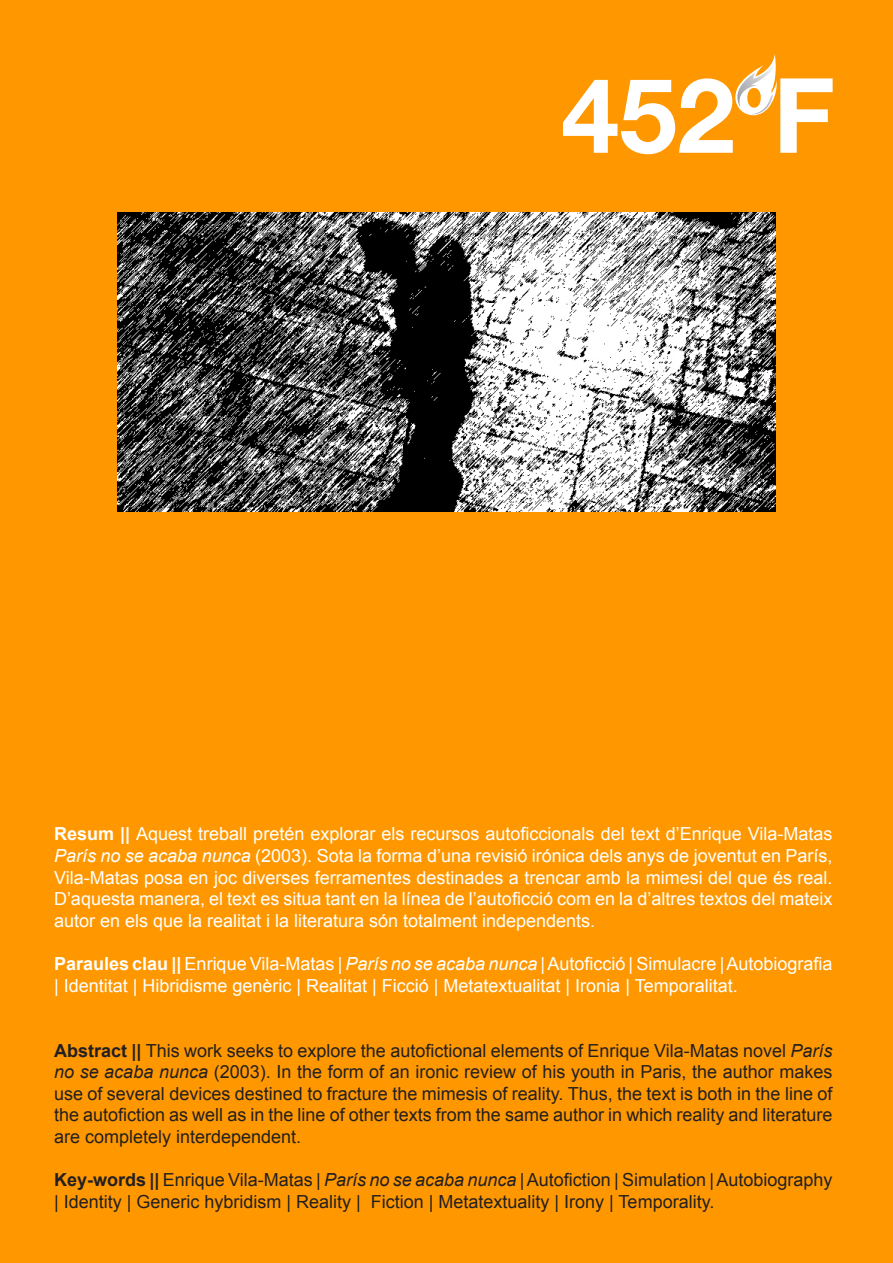
<style>
.page{position:relative;width:893px;height:1263px;background:#fff}
.page>*{position:absolute;margin:0;border:0;box-sizing:border-box;transform-origin:0 0}
.t1{font:700 104.1px "Helvetica Neue";color:#fff}
.Estilo_de_párrafo_1{font:18px/21.6px "Arial";color:#fff;text-align:justify}
.Estilo_de_párrafo_1-2{font:18px/21.6px "Arial";color:#231f20;text-align:justify}
.s1{font-weight:700}
.s2{font-style:italic}
</style>
<div class="page">
<div style="left:2px;top:2px;width:889px;height:1259px;background:#ff9800"></div>
<svg style="left:735px;top:54px;width:42px;height:61px"></svg>
<img style="left:117px;top:213px;width:659px;height:299px">
<h1 class="t1" style="left:561px;top:51px;width:275px">452ºF</h1>
<p class="Estilo_de_párrafo_1" style="left:54px;top:823px;width:780px"><span class="s1">Resum ||</span> Aquest treball pretén explorar els recursos autoficcionals del text d’Enrique Vila-Matas <span class="s2">París no se acaba nunca</span> (2003). Sota la forma d’una revisió irónica dels anys de joventut en París, Vila-Matas posa en joc diverses ferramentes destinades a trencar amb la mimesi del que és real.<br>D’aquesta manera, el text es situa tant en la línea de l’autoficció com en la d’altres textos del mateix autor en els que la realitat i la literatura són totalment independents.</p>
<p class="Estilo_de_párrafo_1" style="left:54px;top:953px;width:780px"><span class="s1">Paraules clau ||</span> Enrique Vila-Matas | <span class="s2">París no se acaba nunca</span> | Autoficció | Simulacre | Autobiografia | Identitat | Hibridisme genèric | Realitat | Ficció | Metatextualitat | Ironia | Temporalitat.</p>
<p class="Estilo_de_párrafo_1-2" style="left:54px;top:1039px;width:780px"><span class="s1">Abstract ||</span> This work seeks to explore the autofictional elements of Enrique Vila-Matas novel <span class="s2">París no se acaba nunca</span> (2003). In the form of an ironic review of his youth in Paris, the author makes use of several devices destined to fracture the mimesis of reality. Thus, the text is both in the line of the autofiction as well as in the line of other texts from the same author in which reality and literature are completely interdependent.</p>
<p class="Estilo_de_párrafo_1-2" style="left:54px;top:1169px;width:780px"><span class="s1">Key-words ||</span> Enrique Vila-Matas | <span class="s2">París no se acaba nunca</span> | Autofiction | Simulation | Autobiography | Identity | Generic hybridism | Reality | Fiction | Metatextuality | Irony | Temporality.</p>
</div>
